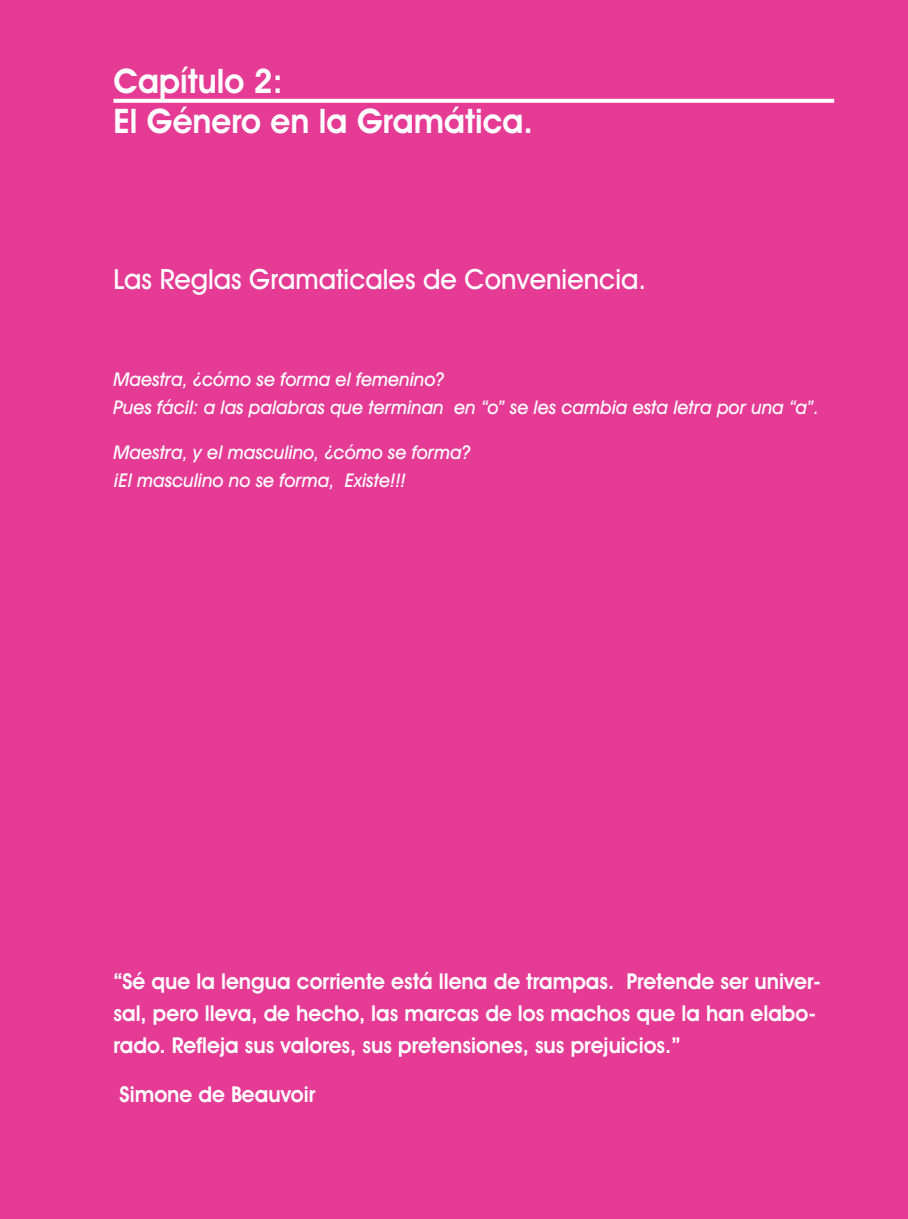
<style>
.page{position:relative;width:908px;height:1219px;background:#fff}
.page>*{position:absolute;margin:0;border:0;box-sizing:border-box;transform-origin:0 0}
.t1{font:600 34px/40px "Avant Garde IT Cby BT";color:#fff;scale:.96 1}
.t2{font:500 28px "Avant Garde IT Cby BT";color:#fff;scale:.96 1}
.t3{font:600 22px/32px "Avant Garde IT Cby BT";color:#fff;scale:.96 1}
.t4{font:italic 500 19px/28px "Avant Garde IT Cby BT";color:#fff;scale:.96 1}
</style>
<div class="page">
<div style="left:0;top:0;width:907px;height:1219px;background:#e53b95"></div>
<svg style="left:113px;top:99px;width:720px;height:4px;background:#fdf4f9"></svg>
<h1 class="t1" style="left:113px;top:61px;width:438px">Capítulo 2:<br>El Género en la Gramática.</h1>
<p class="t2" style="left:113px;top:262px;width:556px">Las Reglas Gramaticales de Conveniencia.</p>
<p class="t4" style="left:113px;top:365px;width:736px">Maestra, ¿cómo se forma el femenino?<br>Pues fácil: a las palabras que terminan en “o” se les cambia esta letra por una “a”.</p>
<p class="t4" style="left:113px;top:438px;width:373px">Maestra, y el masculino, ¿cómo se forma? ¡El masculino no se forma, Existe!!!</p>
<p class="t3" style="left:113px;top:965px;width:737px">“Sé que la lengua corriente está llena de trampas. Pretende ser univer&shy;sal, pero lleva, de hecho, las marcas de los machos que la han elabo&shy;rado. Refleja sus valores, sus pretensiones, sus prejuicios.”</p>
<p class="t3" style="left:120px;top:1078px;width:205px">Simone de Beauvoir</p>
</div>
